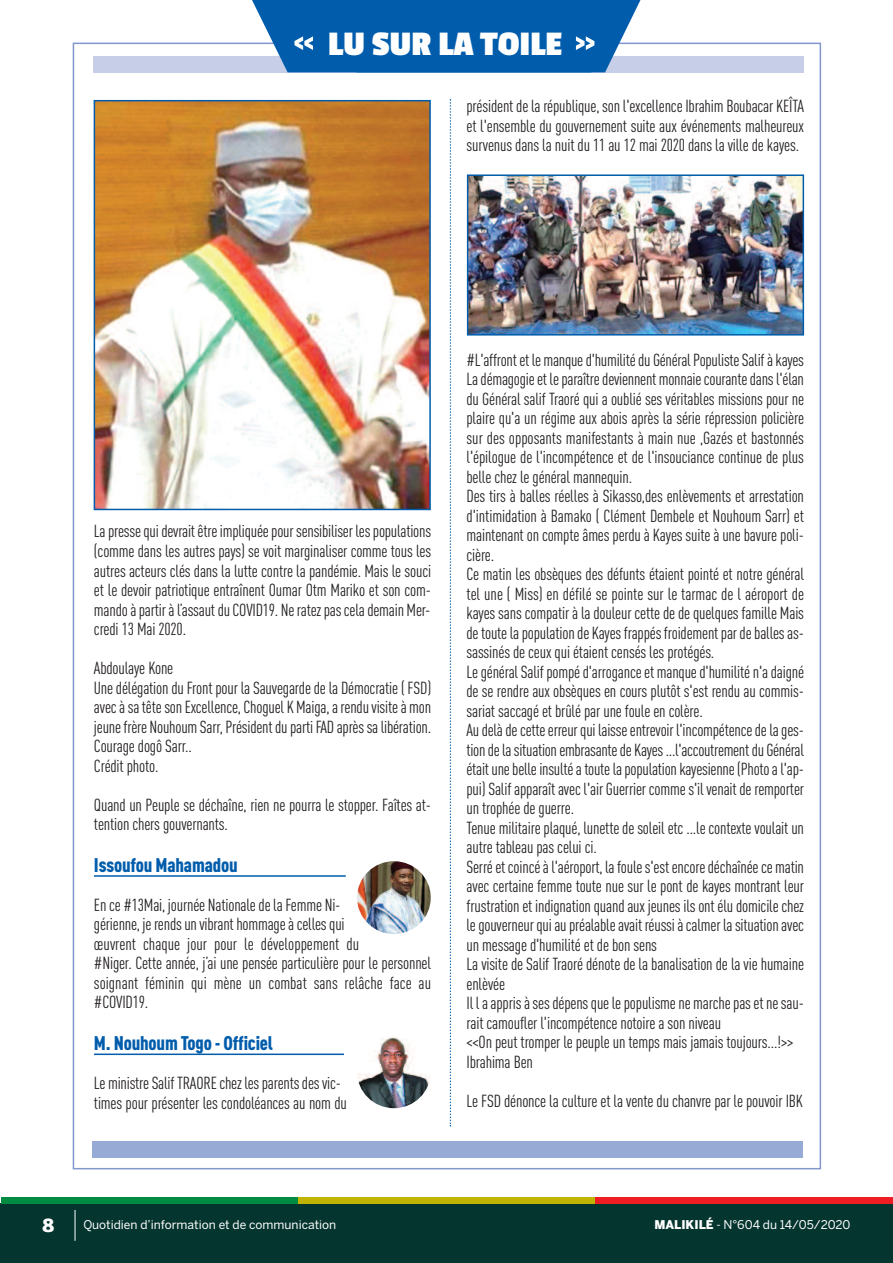
<style>
.page{position:relative;width:893px;height:1263px;background:#fff}
.page>*{position:absolute;margin:0;border:0;box-sizing:border-box;transform-origin:0 0}
.t1{font:700 36px "Passion One";color:#fff}
.t2{font:900 condensed 19.5px "DIN Pro";letter-spacing:-.01em;color:#015dac}
.t3{font:900 18px "Benton Sans";color:#fff}
.t4{font:condensed 17.25px/19.5px "DIN Pro";letter-spacing:-.01em;color:#231f20}
.t5{font:12px "Benton Sans";color:#fff}
.s1{font-weight:900}
</style>
<div class="page">
<div style="left:1px;top:1203px;width:892px;height:60px;background:#05352f"></div>
<div style="left:1px;top:1197px;width:297px;height:6px;background:#008b43"></div>
<div style="left:298px;top:1197px;width:298px;height:6px;background:#c0b301"></div>
<div style="left:596px;top:1197px;width:297px;height:6px;background:#ee1d23"></div>
<hr style="left:75px;top:1210px;width:1px;height:31px;background:#fff">
<div style="left:92px;top:1141px;width:711px;height:16px;background:#97aad6"></div>
<div style="left:94px;top:56px;width:710px;height:16px;background:#c7cfe8"></div>
<hr style="left:94px;top:875px;width:252px;height:2px;background:#015dac">
<hr style="left:94px;top:1053px;width:250px;height:2px;background:#015dac">
<svg style="left:450px;top:99px;width:1px;height:1027px"></svg>
<svg style="left:252px;top:0;width:389px;height:72px;background:#186bb3"></svg>
<img style="left:97px;top:103px;width:331px;height:404px">
<div style="left:94px;top:100px;width:337px;height:410px;border:2px solid #015dac"></div>
<img style="left:470px;top:177px;width:331px;height:156px">
<div style="left:467px;top:174px;width:337px;height:162px;border:2px solid #015dac"></div>
<img style="left:357px;top:861px;width:74px;height:73px;border-radius:50%">
<img style="left:357px;top:1035px;width:74px;height:73px;border-radius:50%">
<h1 class="t1" style="left:328px;top:25px;width:235px">LU SUR LA TOILE</h1>
<p class="t4" style="left:466px;top:98px;width:339px;text-align:justify">président de la république, son l'excellence Ibrahim Boubacar KEÎTA et l'ensemble du gouvernement suite aux événements malheureux survenus dans la nuit du 11 au 12 mai 2020 dans la ville de kayes.</p>
<p class="t4" style="left:94px;top:523px;width:339px;text-align:justify">Lapressequidevraitêtreimpliquéepoursensibiliser lespopulations (comme dans les autres pays) se voit marginaliser comme tous les autres acteurs clés dans la lutte contre la pandémie. Mais le souci et le devoir patriotique entraînent Oumar Otm Mariko et son com&shy;mandoàpartiràl’assautduCOVID19. Neratezpascelademain Mer&shy;credi 13 Mai 2020.</p>
<p class="t4" style="left:94px;top:660px;width:339px">Abdoulaye Kone<br>Une délégation du Front pour la Sauvegarde de la Démocratie ( FSD) avecàsatêtesonExcellence,Choguel K Maiga,arenduvisiteà mon jeunefrère NouhoumSarr, PrésidentdupartiFAD aprèssalibération.<br>Courage dogô Sarr..<br>Crédit photo.</p>
<p class="t4" style="left:94px;top:796px;width:339px">Quand un Peuple se déchaîne, rien ne pourra le stopper. Faîtes at&shy;tention chers gouvernants.</p>
<p class="t2" style="left:94px;top:858px;width:145px">Issoufou Mahamadou</p>
<p class="t4" style="left:94px;top:897px;width:339px">En ce #13Mai, journée Nationale de la Femme Ni-<br>gérienne, jerendsunvibranthommageàcellesqui<br>œuvrent chaque jour pour le développement du<br>#Niger. Cette année, j’ai une pensée particulière pour le personnel soignant féminin qui mène un combat sans relâche face au #COVID19.</p>
<p class="t2" style="left:94px;top:1036px;width:180px">M. Nouhoum Togo - Officiel</p>
<p class="t4" style="left:94px;top:1075px;width:254px">LeministreSalifTRAOREchez lesparentsdesvic&shy;times pour présenter les condoléances au nom du</p>
<p class="t4" style="left:466px;top:352px;width:339px">#L'affrontet lemanqued'humilitédu Général PopulisteSalifàkayes Ladémagogieet leparaîtredeviennentmonnaiecourantedansl'élan du Général salif Traoré qui a oublié ses véritables missions pour ne plaire qu'a un régime aux abois après la série répression policière sur des opposants manifestants à main nue ,Gazés et bastonnés l'épilogue de l'incompétence et de l'insouciance continue de plus belle chez le général mannequin.<br>Des tirs à balles réelles à Sikasso,des enlèvements et arrestation d'intimidation à Bamako ( Clément Dembele et Nouhoum Sarr) et maintenant on compte âmes perdu à Kayes suite à une bavure poli&shy;cière.<br>Ce matin les obsèques des défunts étaient pointé et notre général tel une ( Miss) en défilé se pointe sur le tarmac de l aéroport de kayes sans compatir à la douleur cette de de quelques famille Mais detoutelapopulationde Kayesfrappésfroidementpardeballesas&shy;sassinés de ceux qui étaient censés les protégés.<br>LegénéralSalifpompéd'arroganceet manqued'humilitén'adaigné de se rendre aux obsèques en cours plutôt s'est rendu au commis&shy;sariat saccagé et brûlé par une foule en colère.<br>Audelàdecetteerreurqui laisseentrevoir l'incompétencedelages&shy;tiondelasituationembrasantede Kayes...l'accoutrementdu Général étaitunebelleinsultéatoutelapopulationkayesienne(Photoal'ap&shy;pui) Salif apparaît avec l'air Guerrier comme s'il venait de remporter un trophée de guerre.<br>Tenue militaire plaqué, lunette de soleil etc ...le contexte voulait un autre tableau pas celui ci.<br>Serréetcoincéàl'aéroport, lafoules'estencoredéchaînéece matin avec certaine femme toute nue sur le pont de kayes montrant leur frustration et indignation quand aux jeunes ils ont élu domicile chez legouverneurquiaupréalableavait réussiàcalmer lasituationavec un message d'humilité et de bon sens<br>La visite de Salif Traoré dénote de la banalisation de la vie humaine enlèvée<br>Il laapprisàsesdépensquelepopulismene marchepasetnesau&shy;rait camoufler l'incompétence notoire a son niveau<br>&lt;&lt;On peut tromper le peuple un temps mais jamais toujours...!&gt;&gt; Ibrahima Ben</p>
<p class="t4" style="left:466px;top:1093px;width:338px">Le FSD dénonce la culture et la vente du chanvre par le pouvoir IBK</p>
<p class="t3" style="left:43px;top:1215px;width:13px">8</p>
<p class="t5" style="left:83px;top:1218px;width:254px">Quotidien d’information et de communication</p>
<p class="t5" style="left:654px;top:1218px;width:198px"><span class="s1">MALIKILÉ</span> - N°604 du 14/05/2020</p>
</div>
